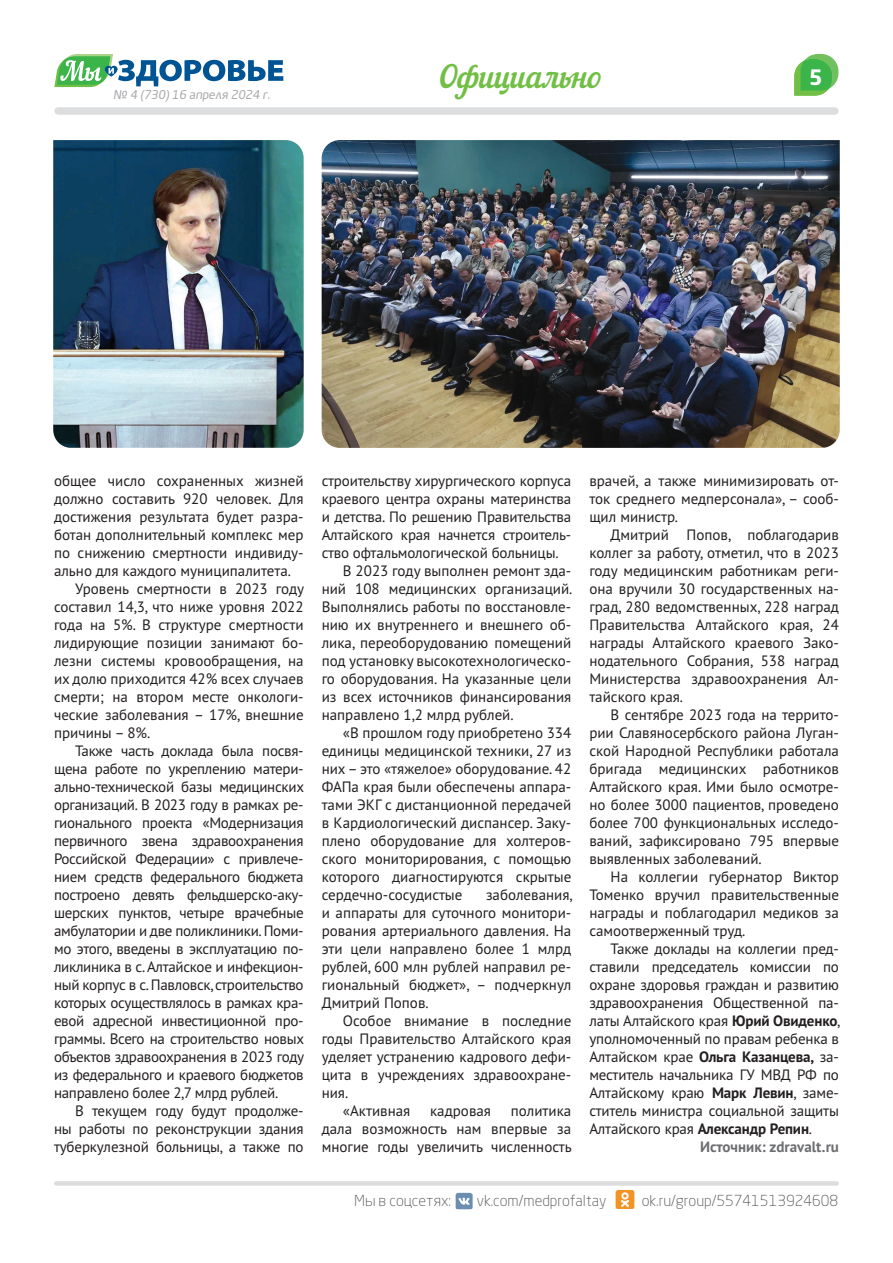
<style>
.page{position:relative;width:893px;height:1263px;background:#fff}
.page>*{position:absolute;margin:0;border:0;box-sizing:border-box;transform-origin:0 0}
.t1{font:31.5px "Nautilus Pompilius";color:#71bf44}
.t2{font:700 21px "Neo Sans Pro";color:#fff}
.t3{font:15px/18px "PT Sans";letter-spacing:-.01em;color:#231f20;text-align:justify}
.t4{font:300 15px "Neo Sans Pro";color:#57585a}
.t5{font:700 15px "PT Sans";color:#6c6d70}
.t6{font:12px "Neo Sans Pro";color:#a8a9ad}
.s1{font-weight:700}
</style>
<div class="page">
<div style="left:58px;top:107px;width:777px;height:8px;background:#dcdddf"></div>
<div style="left:56px;top:1181px;width:781px;height:5px;background:#dcdddf"></div>
<svg style="left:54px;top:54px;width:229px;height:33px"></svg>
<img style="left:455px;top:1192px;width:17px;height:3px">
<img style="left:455px;top:1195px;width:17px;height:14px">
<img style="left:616px;top:1190px;width:18px;height:18px">
<svg style="left:794px;top:54px;width:44px;height:42px"></svg>
<img style="left:322px;top:140px;width:518px;height:308px">
<img style="left:53px;top:140px;width:251px;height:308px">
<p class="t6" style="left:113px;top:87px;width:160px">№ 4 (730) 16 апреля 2024 г.</p>
<h1 class="t1" style="left:437px;top:58px;width:168px">Официально</h1>
<h2 class="t2" style="left:809px;top:64px;width:15px">5</h2>
<p class="t3" style="left:54px;top:471px;width:251px">общее число сохраненных жизней</p>
<p class="t3" style="left:54px;top:489px;width:251px">должно составить 920 человек. Для</p>
<p class="t3" style="left:54px;top:507px;width:251px">достижения результата будет разра-</p>
<p class="t3" style="left:54px;top:525px;width:251px">ботан дополнительный комплекс мер</p>
<p class="t3" style="left:54px;top:543px;width:251px">по снижению смертности индивиду-</p>
<p class="t3" style="left:54px;top:561px;width:238px">ально для каждого муниципалитета.</p>
<p class="t3" style="left:75px;top:579px;width:230px">Уровень смертности в 2023 году</p>
<p class="t3" style="left:54px;top:597px;width:251px">составил 14,3, что ниже уровня 2022</p>
<p class="t3" style="left:54px;top:615px;width:251px">года на 5%. В структуре смертности</p>
<p class="t3" style="left:54px;top:633px;width:251px">лидирующие позиции занимают бо-</p>
<p class="t3" style="left:54px;top:651px;width:251px">лезни системы кровообращения, на</p>
<p class="t3" style="left:54px;top:669px;width:251px">их долю приходится 42% всех случаев</p>
<p class="t3" style="left:54px;top:687px;width:251px">смерти; на втором месте онкологи-</p>
<p class="t3" style="left:54px;top:705px;width:251px">ческие заболевания – 17%, внешние</p>
<p class="t3" style="left:54px;top:723px;width:98px">причины – 8%.</p>
<p class="t3" style="left:75px;top:741px;width:230px">Также часть доклада была посвя-</p>
<p class="t3" style="left:54px;top:759px;width:251px">щена работе по укреплению матери-</p>
<p class="t3" style="left:54px;top:777px;width:252px">ально-технической базы медицинских</p>
<p class="t3" style="left:54px;top:795px;width:251px">организаций. В 2023 году в рамках ре-</p>
<p class="t3" style="left:54px;top:813px;width:251px">гионального проекта «Модернизация</p>
<p class="t3" style="left:54px;top:831px;width:251px">первичного звена здравоохранения</p>
<p class="t3" style="left:54px;top:849px;width:251px">Российской Федерации» с привлече-</p>
<p class="t3" style="left:54px;top:867px;width:251px">нием средств федерального бюджета</p>
<p class="t3" style="left:54px;top:885px;width:251px">построено девять фельдшерско-аку-</p>
<p class="t3" style="left:54px;top:903px;width:251px">шерских пунктов, четыре врачебные</p>
<p class="t3" style="left:54px;top:921px;width:251px">амбулатории и две поликлиники. Поми-</p>
<p class="t3" style="left:54px;top:939px;width:251px">мо этого, введены в эксплуатацию по-</p>
<p class="t3" style="left:54px;top:957px;width:251px">ликлиника в с. Алтайское и инфекцион-</p>
<p class="t3" style="left:54px;top:975px;width:251px">ный корпус в с. Павловск, строительство</p>
<p class="t3" style="left:54px;top:993px;width:251px">которых осуществлялось в рамках кра-</p>
<p class="t3" style="left:54px;top:1011px;width:251px">евой адресной инвестиционной про-</p>
<p class="t3" style="left:54px;top:1029px;width:252px">граммы. Всего на строительство новых</p>
<p class="t3" style="left:54px;top:1047px;width:252px">объектов здравоохранения в 2023 году</p>
<p class="t3" style="left:54px;top:1065px;width:251px">из федерального и краевого бюджетов</p>
<p class="t3" style="left:54px;top:1083px;width:226px">направлено более 2,7 млрд рублей.</p>
<p class="t3" style="left:75px;top:1101px;width:230px">В текущем году будут продолже-</p>
<p class="t3" style="left:54px;top:1119px;width:251px">ны работы по реконструкции здания</p>
<p class="t3" style="left:54px;top:1137px;width:251px">туберкулезной больницы, а также по</p>
<p class="t3" style="left:322px;top:471px;width:251px">строительству хирургического корпуса</p>
<p class="t3" style="left:322px;top:489px;width:251px">краевого центра охраны материнства</p>
<p class="t3" style="left:322px;top:507px;width:251px">и детства. По решению Правительства</p>
<p class="t3" style="left:322px;top:525px;width:251px">Алтайского края начнется строитель-</p>
<p class="t3" style="left:322px;top:543px;width:238px">ство офтальмологической больницы.</p>
<p class="t3" style="left:343px;top:561px;width:230px">В 2023 году выполнен ремонт зда-</p>
<p class="t3" style="left:322px;top:579px;width:252px">ний 108 медицинских организаций.</p>
<p class="t3" style="left:322px;top:597px;width:251px">Выполнялись работы по восстановле-</p>
<p class="t3" style="left:322px;top:615px;width:251px">нию их внутреннего и внешнего об-</p>
<p class="t3" style="left:322px;top:633px;width:251px">лика, переоборудованию помещений</p>
<p class="t3" style="left:322px;top:651px;width:251px">под установку высокотехнологическо-</p>
<p class="t3" style="left:322px;top:669px;width:251px">го оборудования. На указанные цели</p>
<p class="t3" style="left:322px;top:687px;width:251px">из всех источников финансирования</p>
<p class="t3" style="left:322px;top:705px;width:193px">направлено 1,2 млрд рублей.</p>
<p class="t3" style="left:343px;top:723px;width:230px">«В прошлом году приобретено 334</p>
<p class="t3" style="left:322px;top:741px;width:251px">единицы медицинской техники, 27 из</p>
<p class="t3" style="left:322px;top:759px;width:251px">них – это «тяжелое» оборудование. 42</p>
<p class="t3" style="left:322px;top:777px;width:251px">ФАПа края были обеспечены аппара-</p>
<p class="t3" style="left:322px;top:795px;width:251px">тами ЭКГ с дистанционной передачей</p>
<p class="t3" style="left:322px;top:813px;width:251px">в Кардиологический диспансер. Заку-</p>
<p class="t3" style="left:322px;top:831px;width:251px">плено оборудование для холтеров-</p>
<p class="t3" style="left:322px;top:849px;width:251px">ского мониторирования, с помощью</p>
<p class="t3" style="left:322px;top:867px;width:251px">которого диагностируются скрытые</p>
<p class="t3" style="left:322px;top:885px;width:142px">сердечно-сосудистые</p>
<p class="t3" style="left:322px;top:885px;width:252px;text-indent:164px">заболевания, и аппараты для суточного монитори&shy;рования артериального давления. На эти цели направлено более 1 млрд рублей, 600 млн рублей направил ре&shy;гиональный бюджет», – подчеркнул Дмитрий Попов.</p>
<p class="t3" style="left:343px;top:1011px;width:230px">Особое внимание в последние</p>
<p class="t3" style="left:322px;top:1029px;width:251px">годы Правительство Алтайского края</p>
<p class="t3" style="left:322px;top:1047px;width:251px">уделяет устранению кадрового дефи-</p>
<p class="t3" style="left:322px;top:1065px;width:251px">цита в учреждениях здравоохране-</p>
<p class="t3" style="left:322px;top:1083px;width:28px">ния.</p>
<p class="t3" style="left:343px;top:1101px;width:69px">«Активная</p>
<p class="t3" style="left:430px;top:1101px;width:62px">кадровая</p>
<p class="t3" style="left:322px;top:1101px;width:252px;text-indent:189px">политика дала возможность нам впервые за многие годы увеличить численность</p>
<p class="t3" style="left:589px;top:471px;width:251px">врачей, а также минимизировать от&shy;ток среднего медперсонала», – сооб&shy;щил министр.</p>
<p class="t3" style="left:589px;top:525px;width:251px;text-indent:21px">Дмитрий Попов, поблагодарив коллег за работу, отметил, что в 2023 году медицинским работникам реги&shy;она вручили 30 государственных на&shy;град, 280 ведомственных, 228 наград Правительства Алтайского края, 24 награды Алтайского краевого Зако&shy;нодательного Собрания, 538 наград Министерства здравоохранения Ал&shy;тайского края.</p>
<p class="t3" style="left:589px;top:705px;width:251px;text-indent:21px">В сентябре 2023 года на террито&shy;рии Славяносербского района Луган&shy;ской Народной Республики работала бригада медицинских работников Алтайского края. Ими было осмотре&shy;но более 3000 пациентов, проведено более 700 функциональных исследо&shy;ваний, зафиксировано 795 впервые выявленных заболеваний.</p>
<p class="t3" style="left:589px;top:867px;width:251px;text-indent:21px">На коллегии губернатор Виктор Томенко вручил правительственные награды и поблагодарил медиков за самоотверженный труд.</p>
<p class="t3" style="left:611px;top:939px;width:230px">Также доклады на коллегии пред-</p>
<p class="t3" style="left:589px;top:957px;width:251px">ставили председатель комиссии по</p>
<p class="t3" style="left:589px;top:975px;width:251px">охране здоровья граждан и развитию</p>
<p class="t3" style="left:589px;top:993px;width:251px">здравоохранения Общественной па-</p>
<p class="t3" style="left:589px;top:1011px;width:252px">латы Алтайского края <span class="s1">Юрий Овиденко</span>,</p>
<p class="t3" style="left:589px;top:1029px;width:251px">уполномоченный по правам ребенка в</p>
<p class="t3" style="left:589px;top:1047px;width:251px">Алтайском крае <span class="s1">Ольга Казанцева,</span> за-</p>
<p class="t3" style="left:589px;top:1065px;width:251px">меститель начальника ГУ МВД РФ по</p>
<p class="t3" style="left:589px;top:1083px;width:251px">Алтайскому краю <span class="s1">Марк Левин</span>, заме-</p>
<p class="t3" style="left:589px;top:1101px;width:251px">ститель министра социальной защиты</p>
<p class="t3" style="left:589px;top:1119px;width:224px">Алтайского края <span class="s1">Александр Репин</span>.</p>
<p class="t5" style="left:700px;top:1137px;width:140px">Источник: zdravalt.ru</p>
<p class="t4" style="left:354px;top:1191px;width:98px">Мы в соцсетях:</p>
<p class="t4" style="left:477px;top:1191px;width:131px">vk.com/medprofaltay</p>
<p class="t4" style="left:642px;top:1191px;width:198px">ok.ru/group/55741513924608</p>
</div>
